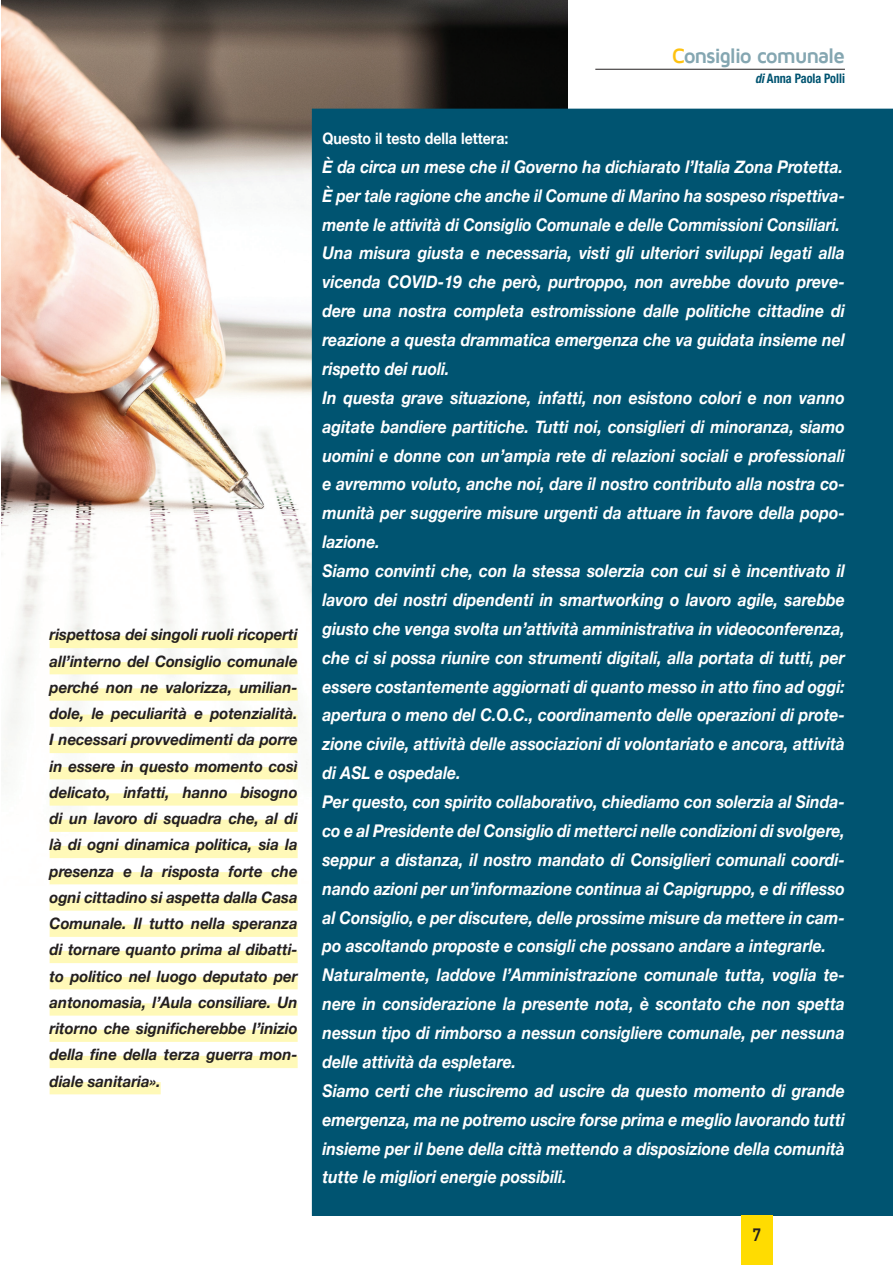
<style>
.page{position:relative;width:893px;height:1265px;background:#fff}
.page>*{position:absolute;margin:0;border:0;box-sizing:border-box;transform-origin:0 0}
.t1{font:700 21.18px "Maven Pro";letter-spacing:-.065em;color:#84a6b1}
.t2{font:italic 700 17.5px/28.9px "Helvetica Neue";color:#fff;scale:.9 1}
.t3{font:700 17.5px "DIN Alternate";color:#231f20}
.t4{font:italic 700 15.75px/26.2px "Helvetica Neue";color:#231f20;text-align:justify;scale:.95 1}
.t5{font:700 15.75px "Helvetica Neue";color:#fff;scale:.9 1}
.t6{font:700 condensed 13.12px "Helvetica Neue";color:#005471;scale:.93 1}
.s1{color:#fec210}
.s2{font-style:italic}
</style>
<div class="page">
<img style="left:2px;top:0;width:565px;height:885px">
<div style="left:312px;top:109px;width:581px;height:1107px;background:#005471"></div>
<div style="left:741px;top:1215px;width:31px;height:50px;background:#ffdc01"></div>
<hr style="left:595px;top:69px;width:250px;height:1px;background:#231f20">
<div style="left:50px;top:636px;width:248px;height:12px;background:#fff9b8"></div>
<div style="left:50px;top:662px;width:248px;height:12px;background:#fff9b8"></div>
<div style="left:50px;top:688px;width:248px;height:13px;background:#fff9b8"></div>
<div style="left:50px;top:715px;width:248px;height:12px;background:#fff9b8"></div>
<div style="left:50px;top:741px;width:248px;height:12px;background:#fff9b8"></div>
<div style="left:50px;top:767px;width:248px;height:12px;background:#fff9b8"></div>
<div style="left:50px;top:793px;width:248px;height:13px;background:#fff9b8"></div>
<div style="left:50px;top:820px;width:248px;height:12px;background:#fff9b8"></div>
<div style="left:50px;top:846px;width:248px;height:12px;background:#fff9b8"></div>
<div style="left:50px;top:872px;width:248px;height:12px;background:#fff9b8"></div>
<div style="left:50px;top:898px;width:248px;height:13px;background:#fff9b8"></div>
<div style="left:50px;top:925px;width:248px;height:12px;background:#fff9b8"></div>
<div style="left:50px;top:951px;width:248px;height:12px;background:#fff9b8"></div>
<div style="left:50px;top:977px;width:248px;height:12px;background:#fff9b8"></div>
<div style="left:50px;top:1003px;width:248px;height:13px;background:#fff9b8"></div>
<div style="left:50px;top:1030px;width:248px;height:12px;background:#fff9b8"></div>
<div style="left:50px;top:1056px;width:248px;height:12px;background:#fff9b8"></div>
<div style="left:50px;top:1082px;width:111px;height:12px;background:#fff9b8"></div>
<p class="t4" style="left:50px;top:622px;width:263px">rispettosa dei singoli ruoli ricoperti all’interno del Consiglio comunale perché non ne valorizza, umilian&shy;dole, le peculiarità e potenzialità.<br>I necessari provvedimenti da porre in essere in questo momento così delicato, infatti, hanno bisogno di un lavoro di squadra che, al di là di ogni dinamica politica, sia la presenza e la risposta forte che ogni cittadino si aspetta dalla Casa Comunale. Il tutto nella speranza di tornare quanto prima al dibatti&shy;to politico nel luogo deputato per antonomasia, l’Aula consiliare. Un ritorno che significherebbe l’inizio della fine della terza guerra mon&shy;diale sanitaria».</p>
<p class="t1" style="left:672px;top:45px;width:175px"><span class="s1">C</span>onsiglio comunale</p>
<p class="t6" style="left:755px;top:70px;width:98px"><span class="s2">di</span> Anna Paola Polli</p>
<p class="t5" style="left:322px;top:126px;width:208px">Questo il testo della lettera:</p>
<p class="t2" style="left:322px;top:153px;width:582px">È da circa un mese che il Governo ha dichiarato l’Italia Zona Protetta.<br>È per tale ragione che anche il Comune di Marino ha sospeso rispettiva&shy;mente le attività di Consiglio Comunale e delle Commissioni Consiliari.<br>Una misura giusta e necessaria, visti gli ulteriori sviluppi legati alla vicenda COVID-19 che però, purtroppo, non avrebbe dovuto preve&shy;dere una nostra completa estromissione dalle politiche cittadine di reazione a questa drammatica emergenza che va guidata insieme nel rispetto dei ruoli.<br>In questa grave situazione, infatti, non esistono colori e non vanno agitate bandiere partitiche. Tutti noi, consiglieri di minoranza, siamo uomini e donne con un’ampia rete di relazioni sociali e professionali e avremmo voluto, anche noi, dare il nostro contributo alla nostra co&shy;munità per suggerire misure urgenti da attuare in favore della popo&shy;lazione.<br>Siamo convinti che, con la stessa solerzia con cui si è incentivato il lavoro dei nostri dipendenti in smartworking o lavoro agile, sarebbe giusto che venga svolta un’attività amministrativa in videoconferenza, che ci si possa riunire con strumenti digitali, alla portata di tutti, per essere costantemente aggiornati di quanto messo in atto fino ad oggi: apertura o meno del C.O.C., coordinamento delle operazioni di prote&shy;zione civile, attività delle associazioni di volontariato e ancora, attività di ASL e ospedale.<br>Per questo, con spirito collaborativo, chiediamo con solerzia al Sinda&shy;co e al Presidente del Consiglio di metterci nelle condizioni di svolgere, seppur a distanza, il nostro mandato di Consiglieri comunali coordi&shy;nando azioni per un’informazione continua ai Capigruppo, e di riflesso al Consiglio, e per discutere, delle prossime misure da mettere in cam&shy;po ascoltando proposte e consigli che possano andare a integrarle.<br>Naturalmente, laddove l’Amministrazione comunale tutta, voglia te&shy;nere in considerazione la presente nota, è scontato che non spetta nessun tipo di rimborso a nessun consigliere comunale, per nessuna delle attività da espletare.<br>Siamo certi che riusciremo ad uscire da questo momento di grande emergenza, ma ne potremo uscire forse prima e meglio lavorando tutti insieme per il bene della città mettendo a disposizione della comunità tutte le migliori energie possibili.</p>
<p class="t3" style="left:752px;top:1222px;width:10px">7</p>
</div>
